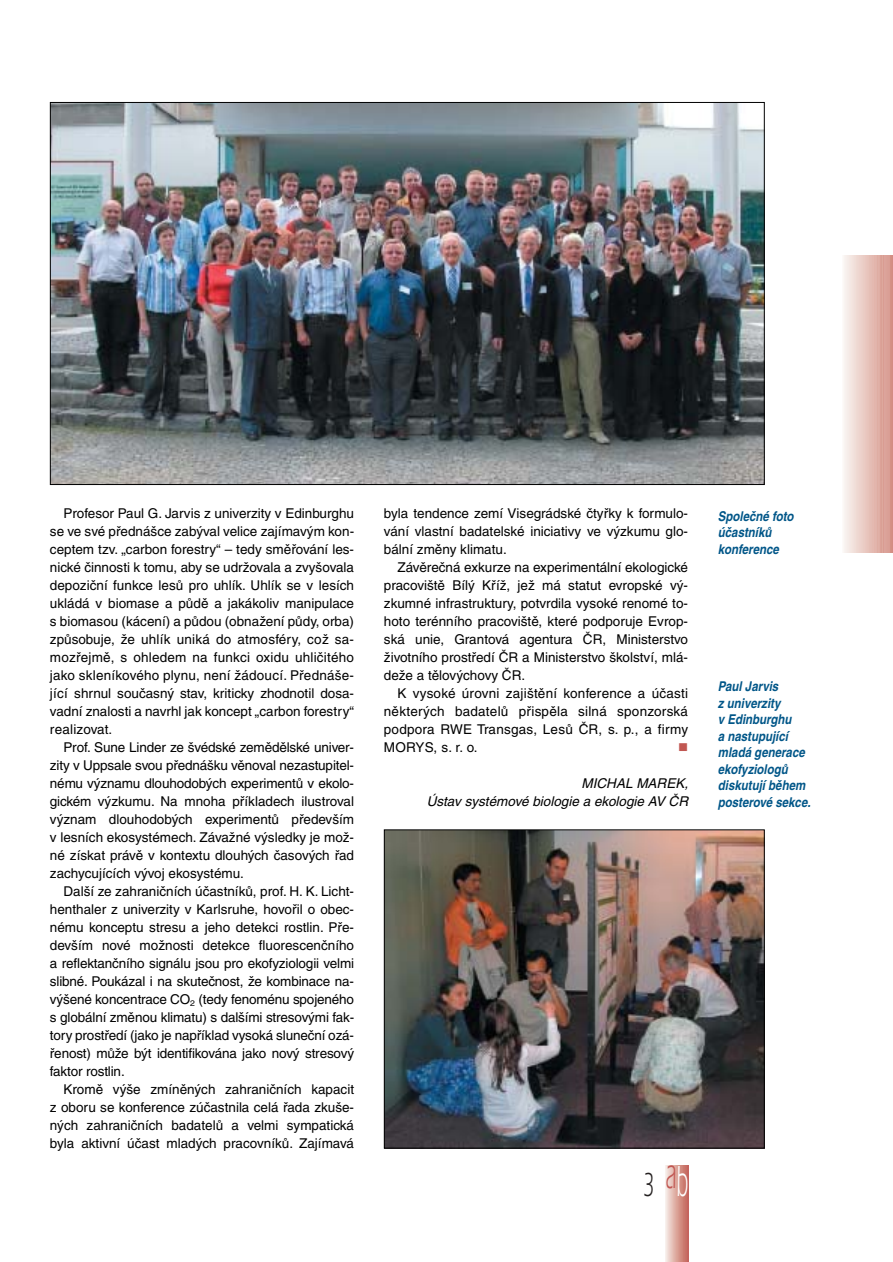
<style>
.page{position:relative;width:893px;height:1262px;background:#fff}
.page>*{position:absolute;margin:0;border:0;box-sizing:border-box;transform-origin:0 0}
.t1{font:34.5px "Itc Eras CE";color:#231f1f;scale:.55 1}
.t2{font:13.5px/18px "Helvetica CE";color:#000;text-align:justify}
.t3{font:italic 700 13.5px/16.5px "Helvetica CE";color:#005688;scale:.85 1}
.t4{font:italic 13.5px/18px "Helvetica CE";color:#000;text-align:right}
.s1{font-size:45px;color:#fff}
</style>
<div class="page">
<hr style="left:842px;top:255px;width:1px;height:298px;background:#fbf7f6">
<hr style="left:843px;top:255px;width:1px;height:298px;background:#fbf4f1">
<hr style="left:844px;top:255px;width:1px;height:298px;background:#f9f1ee">
<hr style="left:845px;top:255px;width:1px;height:298px;background:#f8eeeb">
<hr style="left:846px;top:255px;width:1px;height:298px;background:#f7ece8">
<hr style="left:847px;top:255px;width:1px;height:298px;background:#f6e9e5">
<hr style="left:848px;top:255px;width:1px;height:298px;background:#f4e6e0">
<hr style="left:849px;top:255px;width:1px;height:298px;background:#f3e3dd">
<hr style="left:850px;top:255px;width:1px;height:298px;background:#f2e0da">
<hr style="left:851px;top:255px;width:1px;height:298px;background:#f1ddd7">
<hr style="left:852px;top:255px;width:1px;height:298px;background:#f0dad4">
<hr style="left:853px;top:255px;width:1px;height:298px;background:#efd7d1">
<hr style="left:854px;top:255px;width:1px;height:298px;background:#eed5cd">
<hr style="left:855px;top:255px;width:1px;height:298px;background:#edd2cb">
<hr style="left:856px;top:255px;width:1px;height:298px;background:#ecd0c8">
<hr style="left:857px;top:255px;width:1px;height:298px;background:#ebcdc5">
<hr style="left:858px;top:255px;width:1px;height:298px;background:#eacbc2">
<hr style="left:859px;top:255px;width:1px;height:298px;background:#e9c8be">
<hr style="left:860px;top:255px;width:1px;height:298px;background:#e8c5bd">
<hr style="left:861px;top:255px;width:1px;height:298px;background:#e7c2b8">
<hr style="left:862px;top:255px;width:1px;height:298px;background:#e6beb6">
<hr style="left:863px;top:255px;width:1px;height:298px;background:#e6bdb3">
<hr style="left:864px;top:255px;width:1px;height:298px;background:#e5baaf">
<hr style="left:865px;top:255px;width:1px;height:298px;background:#e4b8ad">
<hr style="left:866px;top:255px;width:1px;height:298px;background:#e3b4aa">
<hr style="left:867px;top:255px;width:1px;height:298px;background:#e2b3a9">
<hr style="left:868px;top:255px;width:1px;height:298px;background:#e0afa6">
<hr style="left:869px;top:255px;width:1px;height:298px;background:#e0ada3">
<hr style="left:870px;top:255px;width:1px;height:298px;background:#dfaca0">
<hr style="left:871px;top:255px;width:1px;height:298px;background:#dea99e">
<hr style="left:872px;top:255px;width:1px;height:298px;background:#dea79b">
<hr style="left:873px;top:255px;width:1px;height:298px;background:#dda397">
<hr style="left:874px;top:255px;width:1px;height:298px;background:#dca195">
<hr style="left:875px;top:255px;width:1px;height:298px;background:#db9f94">
<hr style="left:876px;top:255px;width:1px;height:298px;background:#da9c90">
<hr style="left:877px;top:255px;width:1px;height:298px;background:#d89b8e">
<hr style="left:878px;top:255px;width:1px;height:298px;background:#d7988c">
<hr style="left:879px;top:255px;width:1px;height:298px;background:#d79589">
<hr style="left:880px;top:255px;width:1px;height:298px;background:#d69487">
<hr style="left:881px;top:255px;width:1px;height:298px;background:#d59285">
<hr style="left:882px;top:255px;width:1px;height:298px;background:#d58f83">
<hr style="left:883px;top:255px;width:1px;height:298px;background:#d48d81">
<hr style="left:884px;top:255px;width:1px;height:298px;background:#d38b7e">
<hr style="left:885px;top:255px;width:1px;height:298px;background:#d2887c">
<hr style="left:886px;top:255px;width:1px;height:298px;background:#d18679">
<hr style="left:887px;top:255px;width:1px;height:298px;background:#d08478">
<hr style="left:888px;top:255px;width:1px;height:298px;background:#cf8276">
<hr style="left:889px;top:255px;width:1px;height:298px;background:#cf7f73">
<hr style="left:890px;top:255px;width:1px;height:298px;background:#ce7d71">
<hr style="left:891px;top:255px;width:1px;height:298px;background:#cd7a6f">
<hr style="left:892px;top:255px;width:1px;height:298px;background:#cd786e">
<hr style="left:666px;top:1165px;width:1px;height:96px;background:#f4e8e4">
<hr style="left:667px;top:1165px;width:1px;height:96px;background:#f2e0db">
<hr style="left:668px;top:1165px;width:1px;height:96px;background:#efd8d3">
<hr style="left:669px;top:1165px;width:1px;height:96px;background:#edd2cb">
<hr style="left:670px;top:1165px;width:1px;height:96px;background:#eacbc2">
<hr style="left:671px;top:1165px;width:1px;height:96px;background:#e8c4bb">
<hr style="left:672px;top:1165px;width:1px;height:96px;background:#e6bdb3">
<hr style="left:673px;top:1165px;width:1px;height:96px;background:#e3b6ac">
<hr style="left:674px;top:1165px;width:1px;height:96px;background:#e0afa4">
<hr style="left:675px;top:1165px;width:1px;height:96px;background:#dea79c">
<hr style="left:676px;top:1165px;width:1px;height:96px;background:#dca396">
<hr style="left:677px;top:1165px;width:1px;height:96px;background:#d89b8f">
<hr style="left:678px;top:1165px;width:1px;height:96px;background:#d79589">
<hr style="left:679px;top:1165px;width:1px;height:96px;background:#d59083">
<hr style="left:680px;top:1165px;width:1px;height:96px;background:#d3897d">
<hr style="left:681px;top:1165px;width:1px;height:96px;background:#d08478">
<hr style="left:682px;top:1165px;width:1px;height:96px;background:#cf7e73">
<hr style="left:683px;top:1165px;width:1px;height:96px;background:#cc786d">
<hr style="left:684px;top:1165px;width:1px;height:96px;background:#cb7368">
<hr style="left:685px;top:1165px;width:1px;height:96px;background:#c86c63">
<hr style="left:686px;top:1165px;width:1px;height:96px;background:#c6665e">
<hr style="left:687px;top:1165px;width:1px;height:96px;background:#c46059">
<hr style="left:688px;top:1165px;width:1px;height:96px;background:#c46058">
<img style="left:52px;top:104px;width:710px;height:379px">
<img style="left:386px;top:831px;width:376px;height:315px">
<div style="left:384px;top:829px;width:380px;height:319px;border:1px solid #000"></div>
<p class="t2" style="left:50px;top:505px;width:306px;text-indent:14px">Profesor Paul G. Jarvis z univerzity v Edinburghu se ve své pfiedná‰ce zab˘val velice zajímav˘m kon&shy;ceptem tzv. „carbon forestry“ – tedy smûfiování les&shy;nické ãinnosti k tomu, aby se udrÏovala a zvy‰ovala depoziãní funkce lesÛ pro uhlík. Uhlík se v lesích ukládá v biomase a pÛdû a jakákoliv manipulace s biomasou (kácení) a pÛdou (obnaÏení pÛdy, orba) zpÛsobuje, Ïe uhlík uniká do atmosféry, coÏ sa&shy;mozfiejmû, s ohledem na funkci oxidu uhliãitého jako skleníkového plynu, není Ïádoucí. Pfiedná‰e&shy;jící shrnul souãasn˘ stav, kriticky zhodnotil dosa&shy;vadní znalosti a navrhl jak koncept „carbon forestry“ realizovat.</p>
<p class="t2" style="left:50px;top:739px;width:306px;text-indent:14px">Prof. Sune Linder ze ‰védské zemûdûlské univer&shy;zity v Uppsale svou pfiedná‰ku vûnoval nezastupitel&shy;nému v˘znamu dlouhodob˘ch experimentÛ v ekolo&shy;gickém v˘zkumu. Na mnoha pfiíkladech ilustroval v˘znam dlouhodob˘ch experimentÛ pfiedev‰ím v lesních ekosystémech. ZávaÏné v˘sledky je moÏ&shy;né získat právû v kontextu dlouh˘ch ãasov˘ch fiad zachycujících v˘voj ekosystému.</p>
<p class="t2" style="left:50px;top:883px;width:306px;text-indent:14px">Dal‰í ze zahraniãních úãastníkÛ, prof. H. K. Licht&shy;henthaler z univerzity v Karlsruhe, hovofiil o obec&shy;nému konceptu stresu a jeho detekci rostlin. Pfie&shy;dev‰ím nové moÏnosti detekce fluorescenãního a reflektanãního signálu jsou pro ekofyziologii velmi slibné. Poukázal i na skuteãnost, Ïe kombinace na&shy;v˘‰ené koncentrace CO<sub>2</sub> (tedy fenoménu spojeného s globální zmûnou klimatu) s dal‰ími stresov˘mi fak&shy;tory prostfiedí (jako je napfiíklad vysoká sluneãní ozá&shy;fienost) mÛÏe b˘t identifikována jako nov˘ stresov˘ faktor rostlin.</p>
<p class="t2" style="left:50px;top:1081px;width:306px;text-indent:14px">Kromû v˘‰e zmínûn˘ch zahraniãních kapacit z oboru se konference zúãastnila celá fiada zku‰e&shy;n˘ch zahraniãních badatelÛ a velmi sympatická byla aktivní úãast mlad˘ch pracovníkÛ. Zajímavá</p>
<p class="t2" style="left:384px;top:505px;width:306px">byla tendence zemí Visegrádské ãtyfiky k formulo&shy;vání vlastní badatelské iniciativy ve v˘zkumu glo&shy;bální zmûny klimatu.</p>
<p class="t2" style="left:384px;top:559px;width:306px;text-indent:14px">Závûreãná exkurze na experimentální ekologické pracovi‰tû Bíl˘ KfiíÏ, jeÏ má statut evropské v˘- zkumné infrastruktury, potvrdila vysoké renomé to&shy;hoto terénního pracovi‰tû, které podporuje Evrop&shy;ská unie, Grantová agentura âR, Ministerstvo Ïivotního prostfiedí âR a Ministerstvo ‰kolství, mlá&shy;deÏe a tûlov˘chovy âR.</p>
<p class="t2" style="left:384px;top:685px;width:306px;text-indent:14px">K vysoké úrovni zaji‰tûní konference a úãasti nûkter˘ch badatelÛ pfiispûla silná sponzorská podpora RWE Transgas, LesÛ âR, s. p., a firmy MORYS, s. r. o.</p>
<p class="t4" style="left:426px;top:775px;width:263px">MICHAL MAREK,<br>Ústav systémové biologie a ekologie AV âR</p>
<p class="t3" style="left:717px;top:509px;width:90px">Spoleãné foto úãastníkÛ konference</p>
<p class="t3" style="left:717px;top:679px;width:111px">Paul Jarvis<br>z univerzity<br>v Edinburghu<br>a nastupující mladá generace ekofyziologÛ diskutují bûhem posterové sekce.</p>
<h1 class="t1" style="left:643px;top:1171px;width:82px">3 <sup>a</sup><span class="s1">b</span></h1>
</div>
